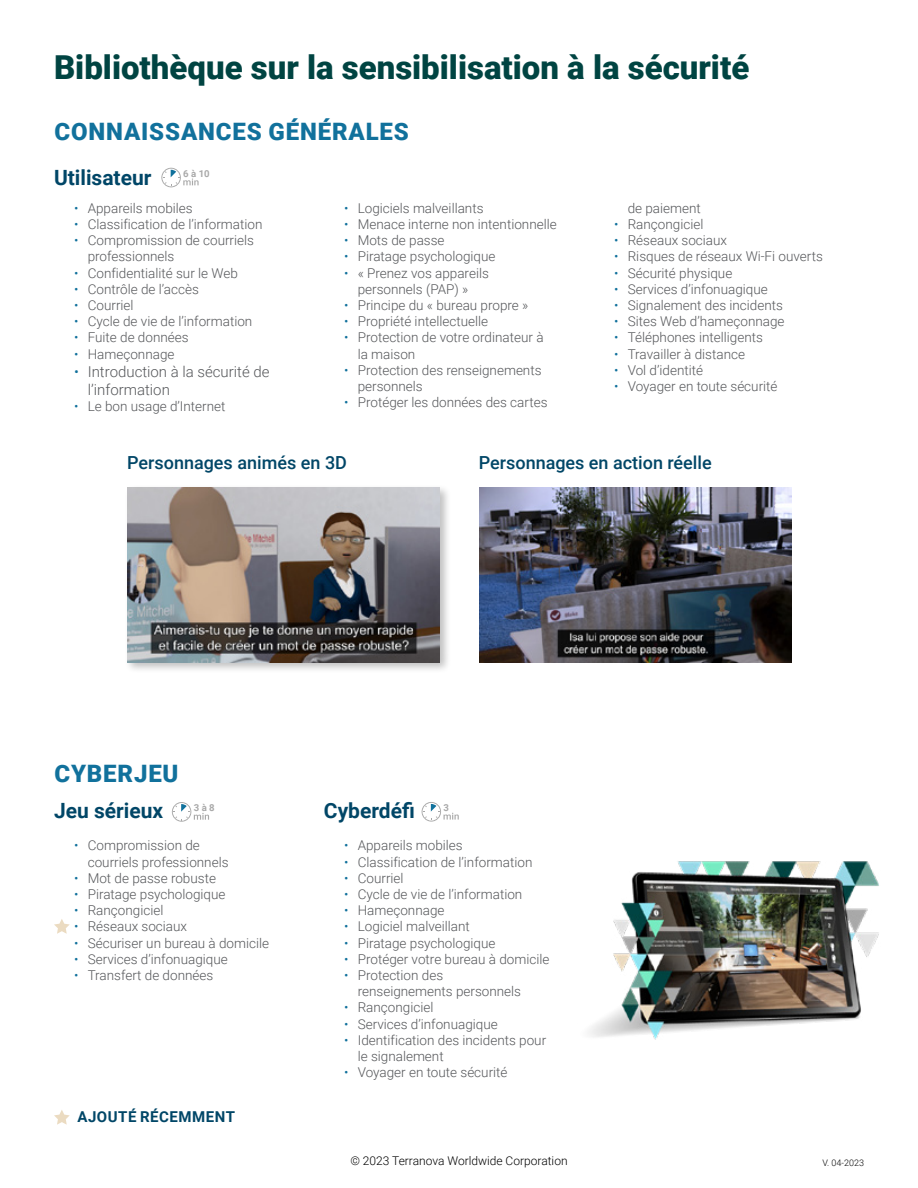
<style>
.page{position:relative;width:918px;height:1188px;background:#fff}
.page>*{position:absolute;margin:0;border:0;box-sizing:border-box;transform-origin:0 0}
.t1{font:900 33px "Roboto";color:#004442}
.t2{font:900 24px "Roboto";letter-spacing:.035em;color:#11719c}
.t3{font:700 21px "Roboto";color:#004667}
.t4{font:500 18px "Roboto";color:#004667}
.t5{font:300 15px/18px "Roboto";color:#55575a}
.t6{font:700 15px "Roboto";letter-spacing:.035em;color:#004667}
.t7{font:300 13.5px/16.2px "Roboto";color:#55575a}
.t8{font:300 12px "Roboto";color:#000}
.t9{font:700 9.6px "Roboto";color:#a9a9a9}
.t10{font:300 9px "Roboto";color:#000}
.s1{color:#11719c}
</style>
<div class="page">
<svg style="left:161px;top:168px;width:38px;height:19px"></svg>
<div style="left:125px;top:484px;width:327px;height:190px;background:#000;opacity:.25"></div>
<img style="left:127px;top:487px;width:312px;height:175px">
<img style="left:479px;top:487px;width:312px;height:175px">
<svg style="left:54px;top:1110px;width:16px;height:15px"></svg>
<svg style="left:422px;top:802px;width:37px;height:20px"></svg>
<svg style="left:172px;top:802px;width:37px;height:20px"></svg>
<svg style="left:54px;top:919px;width:16px;height:15px"></svg>
<img style="left:589px;top:861px;width:290px;height:179px">
<h1 class="t1" style="left:54px;top:44px;width:697px">Bibliothèque sur la sensibilisation à la sécurité</h1>
<h2 class="t2" style="left:54px;top:115px;width:356px">CONNAISSANCES GÉNÉRALES</h2>
<h3 class="t3" style="left:54px;top:163px;width:99px">Utilisateur</h3>
<p class="t9" style="left:183px;top:167px;width:28px">6 à 10</p>
<p class="t7" style="left:74px;top:199px;width:120px"><span class="s1">•</span> Appareils mobiles</p>
<p class="t7" style="left:74px;top:216px;width:190px"><span class="s1">•</span> Classification de l’information</p>
<p class="t7" style="left:88px;top:232px;width:168px;text-indent:-14px"><span class="s1">•</span> Compromission de courriels professionnels</p>
<p class="t7" style="left:74px;top:264px;width:165px"><span class="s1">•</span> Confidentialité sur le Web</p>
<p class="t7" style="left:74px;top:280px;width:126px"><span class="s1">•</span> Contrôle de l’accès</p>
<p class="t7" style="left:74px;top:297px;width:61px"><span class="s1">•</span> Courriel</p>
<p class="t7" style="left:74px;top:313px;width:180px"><span class="s1">•</span> Cycle de vie de l’information</p>
<p class="t7" style="left:74px;top:329px;width:116px"><span class="s1">•</span> Fuite de données</p>
<p class="t7" style="left:74px;top:345px;width:102px"><span class="s1">•</span> Hameçonnage</p>
<p class="t5" style="left:88px;top:362px;width:183px;text-indent:-14px"><span class="s1">•</span> Introduction à la sécurité de l’information</p>
<p class="t7" style="left:74px;top:397px;width:153px"><span class="s1">•</span> Le bon usage d’Internet</p>
<p class="t7" style="left:344px;top:199px;width:141px"><span class="s1">•</span> Logiciels malveillants</p>
<p class="t7" style="left:344px;top:216px;width:214px"><span class="s1">•</span> Menace interne non intentionnelle</p>
<p class="t7" style="left:344px;top:232px;width:102px"><span class="s1">•</span> Mots de passe</p>
<p class="t7" style="left:344px;top:248px;width:153px"><span class="s1">•</span> Piratage psychologique</p>
<p class="t7" style="left:344px;top:264px;width:146px;text-align:center"><span class="s1">•</span> « Prenez vos appareils personnels (PAP) »</p>
<p class="t7" style="left:344px;top:297px;width:186px"><span class="s1">•</span> Principe du « bureau propre »</p>
<p class="t7" style="left:344px;top:313px;width:145px"><span class="s1">•</span> Propriété intellectuelle</p>
<p class="t7" style="left:358px;top:329px;width:187px;text-indent:-14px"><span class="s1">•</span> Protection de votre ordinateur à la maison</p>
<p class="t7" style="left:358px;top:361px;width:185px;text-indent:-14px"><span class="s1">•</span> Protection des renseignements personnels</p>
<p class="t7" style="left:344px;top:394px;width:205px"><span class="s1">•</span> Protéger les données des cartes</p>
<p class="t7" style="left:628px;top:199px;width:75px">de paiement</p>
<p class="t7" style="left:614px;top:216px;width:91px"><span class="s1">•</span> Rançongiciel</p>
<p class="t7" style="left:614px;top:232px;width:114px"><span class="s1">•</span> Réseaux sociaux</p>
<p class="t7" style="left:614px;top:248px;width:210px"><span class="s1">•</span> Risques de réseaux Wi-Fi ouverts</p>
<p class="t7" style="left:614px;top:264px;width:120px"><span class="s1">•</span> Sécurité physique</p>
<p class="t7" style="left:614px;top:280px;width:155px"><span class="s1">•</span> Services d’infonuagique</p>
<p class="t7" style="left:614px;top:297px;width:170px"><span class="s1">•</span> Signalement des incidents</p>
<p class="t7" style="left:614px;top:313px;width:172px"><span class="s1">•</span> Sites Web d’hameçonnage</p>
<p class="t7" style="left:614px;top:329px;width:150px"><span class="s1">•</span> Téléphones intelligents</p>
<p class="t7" style="left:614px;top:345px;width:132px"><span class="s1">•</span> Travailler à distance</p>
<p class="t7" style="left:614px;top:361px;width:90px"><span class="s1">•</span> Vol d’identité</p>
<p class="t7" style="left:614px;top:378px;width:165px"><span class="s1">•</span> Voyager en toute sécurité</p>
<h3 class="t4" style="left:127px;top:450px;width:221px">Personnages animés en 3D</h3>
<h3 class="t4" style="left:479px;top:450px;width:235px">Personnages en action réelle</h3>
<h2 class="t2" style="left:54px;top:756px;width:126px">CYBERJEU</h2>
<h3 class="t3" style="left:54px;top:796px;width:111px">Jeu sérieux</h3>
<h3 class="t3" style="left:324px;top:796px;width:92px">Cyberdéfi</h3>
<p class="t9" style="left:194px;top:801px;width:22px">3 à 8</p>
<p class="t9" style="left:444px;top:801px;width:7px">3</p>
<p class="t7" style="left:88px;top:837px;width:142px;text-indent:-14px"><span class="s1">•</span> Compromission de courriels professionnels</p>
<p class="t7" style="left:74px;top:869px;width:143px"><span class="s1">•</span> Mot de passe robuste</p>
<p class="t7" style="left:74px;top:886px;width:153px"><span class="s1">•</span> Piratage psychologique</p>
<p class="t7" style="left:74px;top:902px;width:91px"><span class="s1">•</span> Rançongiciel</p>
<p class="t7" style="left:74px;top:918px;width:114px"><span class="s1">•</span> Réseaux sociaux</p>
<p class="t7" style="left:74px;top:934px;width:196px"><span class="s1">•</span> Sécuriser un bureau à domicile</p>
<p class="t7" style="left:74px;top:950px;width:155px"><span class="s1">•</span> Services d’infonuagique</p>
<p class="t7" style="left:74px;top:967px;width:141px"><span class="s1">•</span> Transfert de données</p>
<p class="t6" style="left:77px;top:1106px;width:159px">AJOUTÉ RÉCEMMENT</p>
<p class="t7" style="left:344px;top:837px;width:120px"><span class="s1">•</span> Appareils mobiles</p>
<p class="t7" style="left:344px;top:853px;width:190px"><span class="s1">•</span> Classification de l’information</p>
<p class="t7" style="left:344px;top:869px;width:61px"><span class="s1">•</span> Courriel</p>
<p class="t7" style="left:344px;top:886px;width:180px"><span class="s1">•</span> Cycle de vie de l’information</p>
<p class="t7" style="left:344px;top:902px;width:102px"><span class="s1">•</span> Hameçonnage</p>
<p class="t7" style="left:344px;top:918px;width:127px"><span class="s1">•</span> Logiciel malveillant</p>
<p class="t7" style="left:344px;top:934px;width:153px"><span class="s1">•</span> Piratage psychologique</p>
<p class="t7" style="left:344px;top:950px;width:207px"><span class="s1">•</span> Protéger votre bureau à domicile</p>
<p class="t7" style="left:358px;top:967px;width:165px;text-indent:-14px"><span class="s1">•</span> Protection des renseignements personnels</p>
<p class="t7" style="left:344px;top:999px;width:91px"><span class="s1">•</span> Rançongiciel</p>
<p class="t7" style="left:344px;top:1015px;width:155px"><span class="s1">•</span> Services d’infonuagique</p>
<p class="t7" style="left:358px;top:1031px;width:190px;text-indent:-14px"><span class="s1">•</span> Identification des incidents pour le signalement</p>
<p class="t7" style="left:344px;top:1064px;width:165px"><span class="s1">•</span> Voyager en toute sécurité</p>
<p class="t8" style="left:350px;top:1152px;width:219px">© 2023 Terranova Worldwide Corporation</p>
<p class="t10" style="left:823px;top:1156px;width:43px">V. 04-2023</p>
</div>
